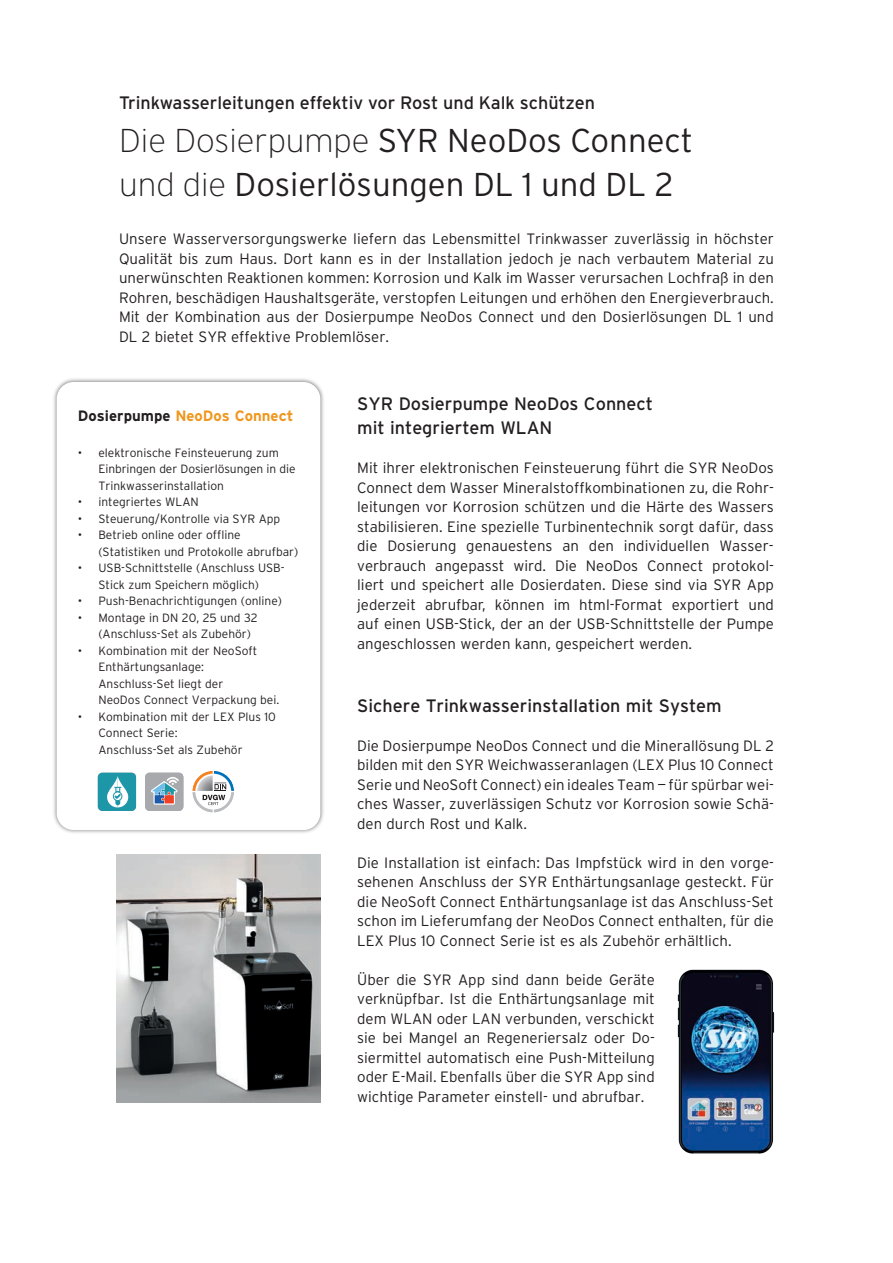
<style>
.page{position:relative;width:893px;height:1263px;background:#fff}
.page>*{position:absolute;margin:0;border:0;box-sizing:border-box;transform-origin:0 0}
.t1{font:300 33px "Interstate";color:#231f20}
.t2{font:18px "Interstate";color:#231f20}
.t3{font:300 15px/19.5px "Interstate";color:#231f20;text-align:justify}
.t4{font:700 15px "Interstate";color:#ef971f}
.t5{font:300 12px/16.5px "Interstate";color:#231f20}
.s1{font-weight:200}
.s2{color:#231f20}
</style>
<div class="page">
<div style="left:52px;top:377px;width:273px;height:458px;background:#231f20;opacity:.6"></div>
<div style="left:57px;top:382px;width:263px;height:448px;background:#fff;border-radius:17px"></div>
<svg style="left:98px;top:773px;width:38px;height:38px"></svg>
<svg style="left:145px;top:773px;width:38px;height:38px"></svg>
<img style="left:677px;top:969px;width:98px;height:185px">
<img style="left:117px;top:855px;width:203px;height:248px">
<svg style="left:194px;top:772px;width:39px;height:39px"></svg>
<div style="left:192px;top:770px;width:43px;height:43px;border:1px solid #fff;border-radius:50%"></div>
<p class="t2" style="left:119px;top:92px;width:477px">Trinkwasserleitungen effektiv vor Rost und Kalk schützen</p>
<p class="t1" style="left:119px;top:122px;width:576px"><span class="s1">Die Dosierpumpe</span> SYR NeoDos Connect</p>
<p class="t1" style="left:119px;top:165px;width:556px"><span class="s1">und die</span> Dosierlösungen DL 1 und DL 2</p>
<p class="t3" style="left:119px;top:229px;width:656px">Unsere Wasserversorgungswerke liefern das Lebensmittel Trinkwasser zuverlässig in höchster Qualität bis zum Haus. Dort kann es in der Installation jedoch je nach verbautem Material zu unerwünschten Reaktionen kommen: Korrosion und Kalk im Wasser verursachen Lochfraß in den Rohren, beschädigen Haushaltsgeräte, verstopfen Leitungen und erhöhen den Energieverbrauch.</p>
<p class="t3" style="left:119px;top:307px;width:656px">Mit der Kombination aus der Dosierpumpe NeoDos Connect und den Dosierlösungen DL 1 und<br>DL 2 bietet SYR effektive Problemlöser.</p>
<p class="t4" style="left:78px;top:407px;width:217px"><span class="s2">Dosierpumpe</span> NeoDos Connect</p>
<p class="t5" style="left:98px;top:444px;width:199px;text-indent:-20px">• elektronische Feinsteuerung zum<br>Einbringen der Dosierlösungen in die<br>Trinkwasserinstallation</p>
<p class="t5" style="left:78px;top:494px;width:122px">• integriertes WLAN</p>
<p class="t5" style="left:78px;top:510px;width:204px">• Steuerung/Kontrolle via SYR App</p>
<p class="t5" style="left:78px;top:527px;width:164px">• Betrieb online oder offline</p>
<p class="t5" style="left:98px;top:543px;width:201px">(Statistiken und Protokolle abrufbar)</p>
<p class="t5" style="left:78px;top:560px;width:208px;text-align:center">• USB-Schnittstelle (Anschluss USB-<br>Stick zum Speichern möglich)</p>
<p class="t5" style="left:78px;top:593px;width:206px">• Push-Benachrichtigungen (online)</p>
<p class="t5" style="left:78px;top:609px;width:181px">• Montage in DN 20, 25 und 32</p>
<p class="t5" style="left:98px;top:626px;width:154px">(Anschluss-Set als Zubehör)</p>
<p class="t5" style="left:98px;top:642px;width:160px;text-indent:-20px">• Kombination mit der NeoSoft<br>Enthärtungsanlage:</p>
<p class="t5" style="left:98px;top:675px;width:182px">Anschluss-Set liegt der<br>NeoDos Connect Verpackung bei.</p>
<p class="t5" style="left:98px;top:708px;width:179px;text-indent:-20px">• Kombination mit der LEX Plus 10<br>Connect Serie:</p>
<p class="t5" style="left:98px;top:741px;width:146px">Anschluss-Set als Zubehör</p>
<p class="t2" style="left:357px;top:394px;width:297px">SYR Dosierpumpe NeoDos Connect</p>
<p class="t2" style="left:357px;top:418px;width:197px">mit integriertem WLAN</p>
<p class="t3" style="left:357px;top:458px;width:418px">Mit ihrer elektronischen Feinsteuerung führt die SYR NeoDos Connect dem Wasser Mineralstoffkombinationen zu, die Rohr&shy;leitungen vor Korrosion schützen und die Härte des Wassers stabilisieren. Eine spezielle Turbinentechnik sorgt dafür, dass die Dosierung genauestens an den individuellen Wasser&shy;verbrauch angepasst wird. Die NeoDos Connect protokol&shy;liert und speichert alle Dosierdaten. Diese sind via SYR App jederzeit abrufbar, können im html-Format exportiert und auf einen USB-Stick, der an der USB-Schnittstelle der Pumpe angeschlossen werden kann, gespeichert werden.</p>
<p class="t2" style="left:357px;top:695px;width:366px">Sichere Trinkwasserinstallation mit System</p>
<p class="t3" style="left:357px;top:735px;width:418px">Die Dosierpumpe NeoDos Connect und die Minerallösung DL 2 bilden mit den SYR Weichwasseranlagen (LEX Plus 10 Connect Serie und NeoSoft Connect) ein ideales Team — für spürbar wei&shy;ches Wasser, zuverlässigen Schutz vor Korrosion sowie Schä&shy;den durch Rost und Kalk.</p>
<p class="t3" style="left:357px;top:852px;width:418px">Die Installation ist einfach: Das Impfstück wird in den vorge&shy;sehenen Anschluss der SYR Enthärtungsanlage gesteckt. Für die NeoSoft Connect Enthärtungsanlage ist das Anschluss-Set schon im Lieferumfang der NeoDos Connect enthalten, für die LEX Plus 10 Connect Serie ist es als Zubehör erhältlich.</p>
<p class="t3" style="left:357px;top:969px;width:299px">Über die SYR App sind dann beide Geräte verknüpfbar. Ist die Enthärtungsanlage mit dem WLAN oder LAN verbunden, verschickt sie bei Mangel an Regeneriersalz oder Do&shy;siermittel automatisch eine Push-Mitteilung oder E-Mail. Ebenfalls über die SYR App sind wichtige Parameter einstell- und abrufbar.</p>
</div>
